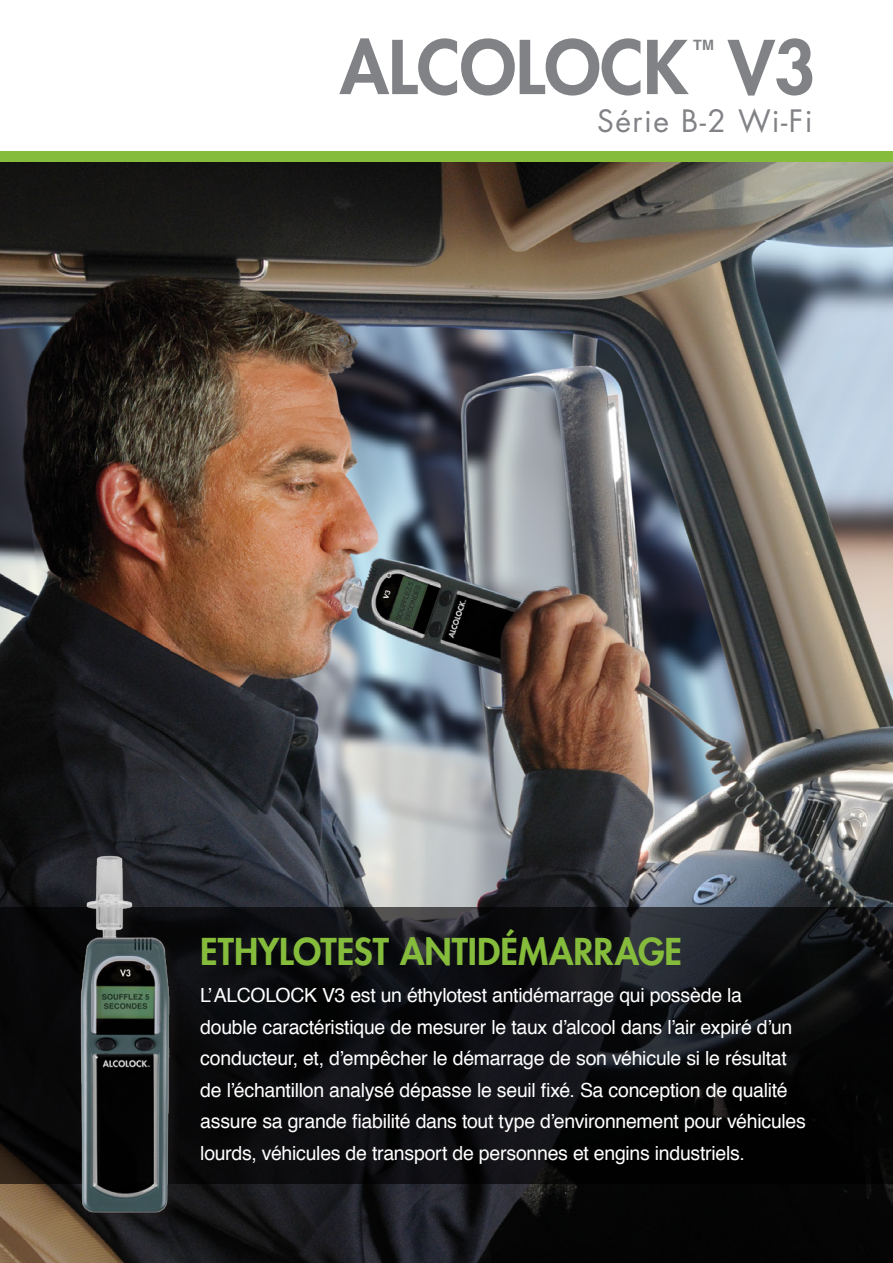
<style>
.page{position:relative;width:893px;height:1263px;background:#fff}
.page>*{position:absolute;margin:0;border:0;box-sizing:border-box;transform-origin:0 0}
.Product_name_in_the{font:800 72px "Futura Std";letter-spacing:-.005em;color:#808285}
.cover_heading{font:800 36px "Futura Std";color:#85bc3c}
.Product_subhead-_ser{font:30px "Futura Std";letter-spacing:.05em;color:#808285}
.cover_body{font:19.5px/31.5px "Helvetica";letter-spacing:-.015em;color:#fff}
.TM{font:700 14.25px "Helvetica";color:#808285}
</style>
<div class="page">
<img style="left:0;top:162px;width:893px;height:1101px">
<svg style="left:0;top:907px;width:893px;height:277px;background:#0c0d10"></svg>
<img style="left:64px;top:848px;width:121px;height:372px">
<div style="left:0;top:151px;width:893px;height:11px;background:#85bc3c"></div>
<p class="Product_name_in_the" style="left:340px;top:22px;width:477px">ALCOLOCK V3</p>
<p class="Product_subhead-_ser" style="left:597px;top:102px;width:217px">Série B-2 Wi-Fi</p>
<p class="TM" style="left:693px;top:33px;width:22px">TM</p>
<p class="cover_heading" style="left:200px;top:929px;width:483px">ETHYLOTEST ANTIDÉMARRAGE</p>
<p class="cover_body" style="left:200px;top:980px;width:607px">L’ALCOLOCK V3 est un éthylotest antidémarrage qui possède la<br>double caractéristique de mesurer le taux d’alcool dans l’air expiré d’un conducteur, et, d’empêcher le démarrage de son véhicule si le résultat de l’échantillon analysé dépasse le seuil fixé. Sa conception de qualité assure sa grande fiabilité dans tout type d’environnement pour véhicules lourds, véhicules de transport de personnes et engins industriels.</p>
</div>
